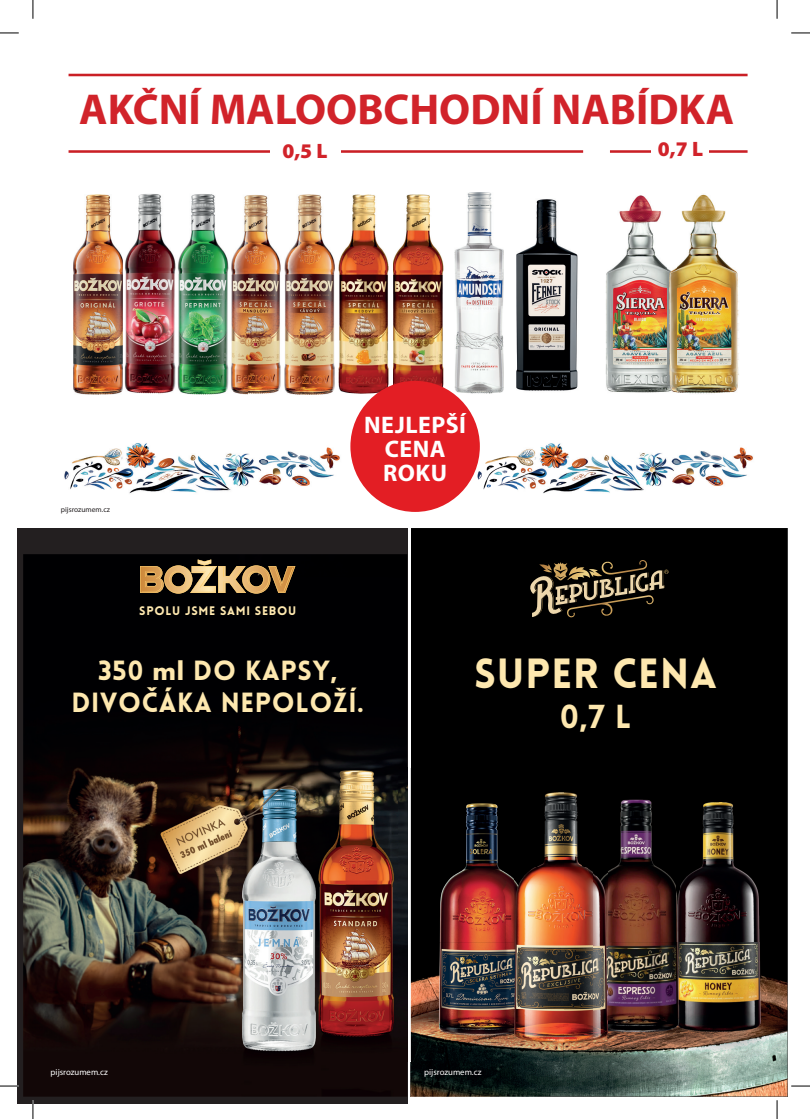
<style>
.page{position:relative;width:810px;height:1119px;background:#fff}
.page>*{position:absolute;margin:0;border:0;box-sizing:border-box;transform-origin:0 0}
.t1{font:700 43.38px "Myriad Pro";color:#d1232a}
.t2{font:900 41.25px "Lovelo";letter-spacing:.025em;color:#fee8af}
.t3{font:900 32.5px "Lovelo";color:#fee8af}
.t4{font:900 27.12px/31.9px "Lovelo";letter-spacing:.025em;color:#fee8af;text-align:center}
.t5{font:700 24px/24px "Myriad Pro";letter-spacing:.02em;color:#fff;text-align:center}
.t6{font:900 20.88px "Myriad Pro";color:#d1232a}
.t7{font:900 12.12px "Lovelo";letter-spacing:.06em;color:#fee8af}
.t8{font:8.75px "Myriad Pro";color:#fff}
.t9{font:7.5px "Myriad Pro";color:#231f20}
.s1{font-family:"Futura PT";font-weight:700}
</style>
<div class="page">
<div style="left:17px;top:527px;width:390px;height:576px;background:#231f20"></div>
<img style="left:23px;top:554px;width:384px;height:542px">
<svg style="left:140px;top:559px;width:155px;height:34px;background:#80653f"></svg>
<svg style="left:411px;top:528px;width:377px;height:568px;background:#11110f"></svg>
<img style="left:539px;top:560px;width:108px;height:10px">
<svg style="left:530px;top:570px;width:134px;height:47px;background:#48402f"></svg>
<img style="left:398px;top:767px;width:165px;height:293px">
<img style="left:680px;top:802px;width:81px;height:229px">
<img style="left:593px;top:799px;width:87px;height:233px">
<img style="left:515px;top:792px;width:92px;height:37px">
<img style="left:563px;top:829px;width:30px;height:179px">
<img style="left:563px;top:1008px;width:44px;height:34px">
<img style="left:515px;top:829px;width:48px;height:213px">
<img style="left:455px;top:193px;width:49px;height:201px">
<img style="left:516px;top:199px;width:62px;height:192px">
<img style="left:73px;top:195px;width:50px;height:199px">
<img style="left:124px;top:194px;width:35px;height:200px">
<img style="left:191px;top:194px;width:20px;height:32px">
<img style="left:177px;top:226px;width:34px;height:168px">
<img style="left:159px;top:194px;width:17px;height:200px">
<img style="left:606px;top:194px;width:133px;height:200px">
<img style="left:668px;top:354px;width:9px;height:40px">
<img style="left:247px;top:195px;width:21px;height:34px">
<img style="left:247px;top:229px;width:34px;height:132px">
<img style="left:211px;top:361px;width:88px;height:34px">
<img style="left:211px;top:194px;width:36px;height:200px">
<img style="left:284px;top:195px;width:50px;height:199px">
<img style="left:338px;top:195px;width:51px;height:199px">
<img style="left:393px;top:195px;width:50px;height:192px">
<img style="left:272px;top:417px;width:85px;height:69px">
<img style="left:64px;top:443px;width:208px;height:51px">
<img style="left:474px;top:419px;width:279px;height:75px">
<hr style="left:69px;top:74px;width:679px;height:2px;background:#ca1f25">
<div style="left:350px;top:381px;width:130px;height:131px;background:#e31e24;border-radius:50%"></div>
<hr style="left:69px;top:150px;width:514px;height:3px;background:#ca1f25">
<div style="left:270px;top:145px;width:71px;height:21px;background:#fff"></div>
<hr style="left:610px;top:150px;width:138px;height:3px;background:#ca1f25">
<div style="left:651px;top:144px;width:58px;height:20px;background:#fff"></div>
<svg style="left:0;top:32px;width:19px;height:2px"></svg>
<svg style="left:791px;top:32px;width:19px;height:2px"></svg>
<svg style="left:0;top:1085px;width:19px;height:1px"></svg>
<svg style="left:791px;top:1085px;width:19px;height:1px"></svg>
<svg style="left:32px;top:0;width:2px;height:19px"></svg>
<svg style="left:32px;top:1100px;width:2px;height:18px"></svg>
<svg style="left:776px;top:0;width:2px;height:19px"></svg>
<svg style="left:776px;top:1100px;width:2px;height:18px"></svg>
<h1 class="t1" style="left:79px;top:81px;width:656px">AKČNÍ MALOOBCHODNÍ NABÍDKA</h1>
<p class="t6" style="left:282px;top:137px;width:47px">0,5 L</p>
<p class="t6" style="left:658px;top:135px;width:47px">0,7 L</p>
<p class="t9" style="left:61px;top:504px;width:50px">pijsrozumem.cz</p>
<p class="t5" style="left:364px;top:412px;width:103px">NEJLEPŠÍ<br>CENA<br>ROKU</p>
<p class="t7" style="left:139px;top:602px;width:158px">SPOLU JSME SAMI SEBOU</p>
<p class="t4" style="left:71px;top:654px;width:294px">350 <span class="s1">ml</span> DO KAPSY,<br>DIVOČÁKA NEPOLOŽÍ.</p>
<h2 class="t2" style="left:474px;top:648px;width:245px">SUPER CENA</h2>
<p class="t3" style="left:560px;top:696px;width:73px">0,7 L</p>
<p class="t8" style="left:51px;top:1066px;width:59px">pijsrozumem.cz</p>
<p class="t8" style="left:424px;top:1066px;width:59px">pijsrozumem.cz</p>
</div>
